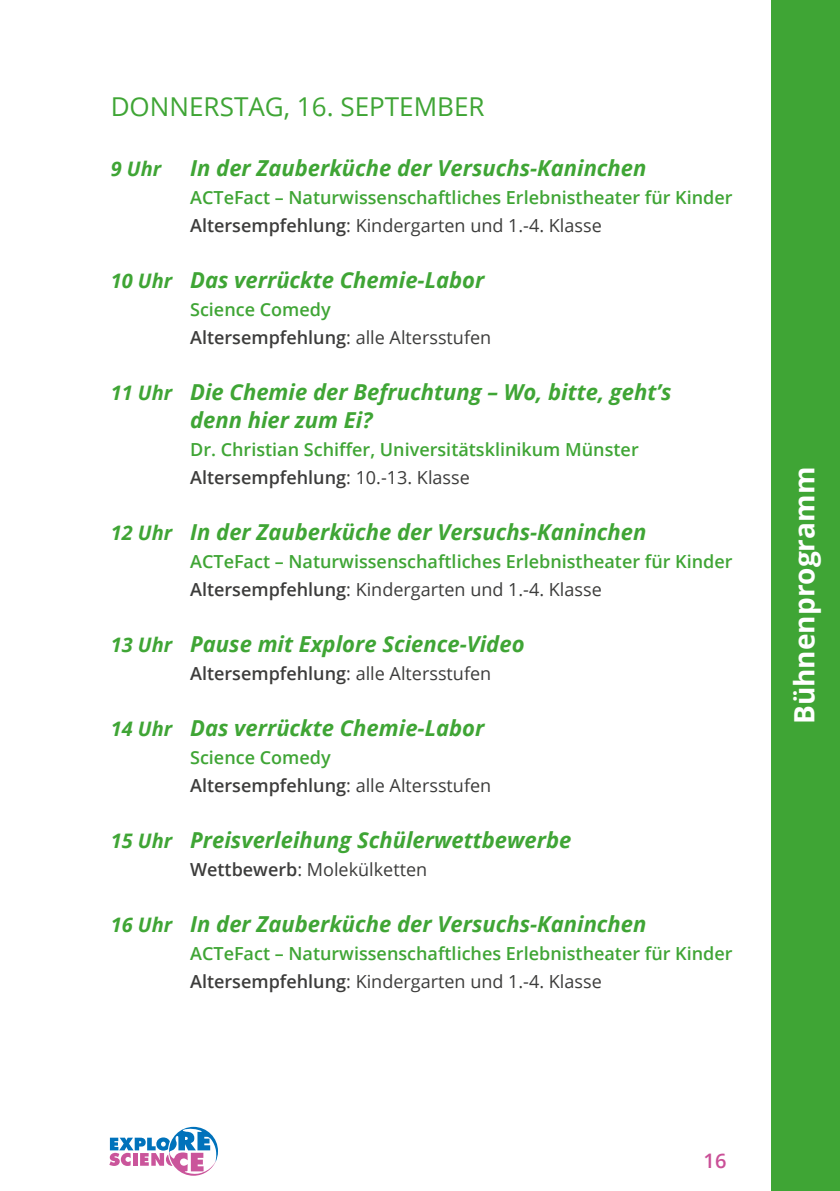
<style>
.page{position:relative;width:840px;height:1191px;background:#fff}
.page>*{position:absolute;margin:0;border:0;box-sizing:border-box;transform-origin:0 0}
.t1{font:700 28px "Open Sans";color:#fff}
.t2{font:26px "Open Sans";color:#3fa535}
.t3{font:italic 700 22px/28px "Open Sans";color:#3fa535}
.t4{font:italic 700 20px "Open Sans";color:#3fa535}
.t5{font:600 20px "Open Sans";color:#ca5097}
.t6{font:600 18px/28px "Open Sans";color:#3fa535}
.t7{font:18px/28px "Open Sans";color:#3c3c3b}
.s1{color:#3c3c3b}
.s2{font-weight:400;color:#3c3c3b}
.s3{font-weight:600;color:#3fa535}
.s4{font-weight:600}
</style>
<div class="page">
<svg style="left:109px;top:1126px;width:109px;height:49px"></svg>
<div style="left:771px;top:0;width:68px;height:1191px;background:#3fa535"></div>
<h2 class="t2" style="left:111px;top:89px;width:375px">DONNERSTAG, 16. SEPTEMBER</h2>
<p class="t4" style="left:111px;top:154px;width:52px">9 Uhr</p>
<p class="t4" style="left:111px;top:266px;width:63px">10 Uhr</p>
<p class="t4" style="left:111px;top:378px;width:63px">11 Uhr</p>
<p class="t4" style="left:111px;top:518px;width:63px">12 Uhr</p>
<p class="t4" style="left:111px;top:630px;width:63px">13 Uhr</p>
<p class="t4" style="left:111px;top:714px;width:63px">14 Uhr</p>
<p class="t4" style="left:111px;top:826px;width:63px">15 Uhr</p>
<p class="t4" style="left:111px;top:910px;width:63px">16 Uhr</p>
<p class="t3" style="left:190px;top:153px;width:457px">In der Zauberküche der Versuchs-Kaninchen</p>
<p class="t6" style="left:190px;top:183px;width:543px">ACTeFact – Naturwissenschaftliches Erlebnistheater für Kinder<br><span class="s1">Altersempfehlung</span><span class="s2">: Kindergarten und 1.-4. Klasse</span></p>
<p class="t3" style="left:190px;top:265px;width:296px">Das verrückte Chemie-Labor</p>
<p class="t7" style="left:190px;top:295px;width:302px"><span class="s3">Science Comedy<br></span><span class="s4">Altersempfehlung</span>: alle Altersstufen</p>
<p class="t3" style="left:190px;top:377px;width:482px">Die Chemie der Befruchtung – Wo, bitte, geht’s denn hier zum Ei?</p>
<p class="t6" style="left:190px;top:435px;width:450px">Dr. Christian Schiffer, Universitätsklinikum Münster<br><span class="s1">Altersempfehlung</span><span class="s2">: 10.-13. Klasse</span></p>
<p class="t3" style="left:190px;top:517px;width:457px">In der Zauberküche der Versuchs-Kaninchen</p>
<p class="t6" style="left:190px;top:547px;width:543px">ACTeFact – Naturwissenschaftliches Erlebnistheater für Kinder<br><span class="s1">Altersempfehlung</span><span class="s2">: Kindergarten und 1.-4. Klasse</span></p>
<p class="t3" style="left:190px;top:629px;width:336px">Pause mit Explore Science-Video</p>
<p class="t7" style="left:190px;top:659px;width:302px"><span class="s4">Altersempfehlung</span>: alle Altersstufen</p>
<p class="t3" style="left:190px;top:713px;width:296px">Das verrückte Chemie-Labor</p>
<p class="t7" style="left:190px;top:743px;width:302px"><span class="s3">Science Comedy<br></span><span class="s4">Altersempfehlung</span>: alle Altersstufen</p>
<p class="t3" style="left:190px;top:825px;width:382px">Preisverleihung Schülerwettbewerbe</p>
<p class="t7" style="left:190px;top:855px;width:238px"><span class="s4">Wettbewerb</span>: Molekülketten</p>
<p class="t3" style="left:190px;top:909px;width:457px">In der Zauberküche der Versuchs-Kaninchen</p>
<p class="t6" style="left:190px;top:939px;width:543px">ACTeFact – Naturwissenschaftliches Erlebnistheater für Kinder<br><span class="s1">Altersempfehlung</span><span class="s2">: Kindergarten und 1.-4. Klasse</span></p>
<h1 class="t1" style="left:784px;top:724px;width:259px;rotate:-90deg">Bühnenprogramm</h1>
<p class="t5" style="left:703px;top:1146px;width:24px">16</p>
</div>
